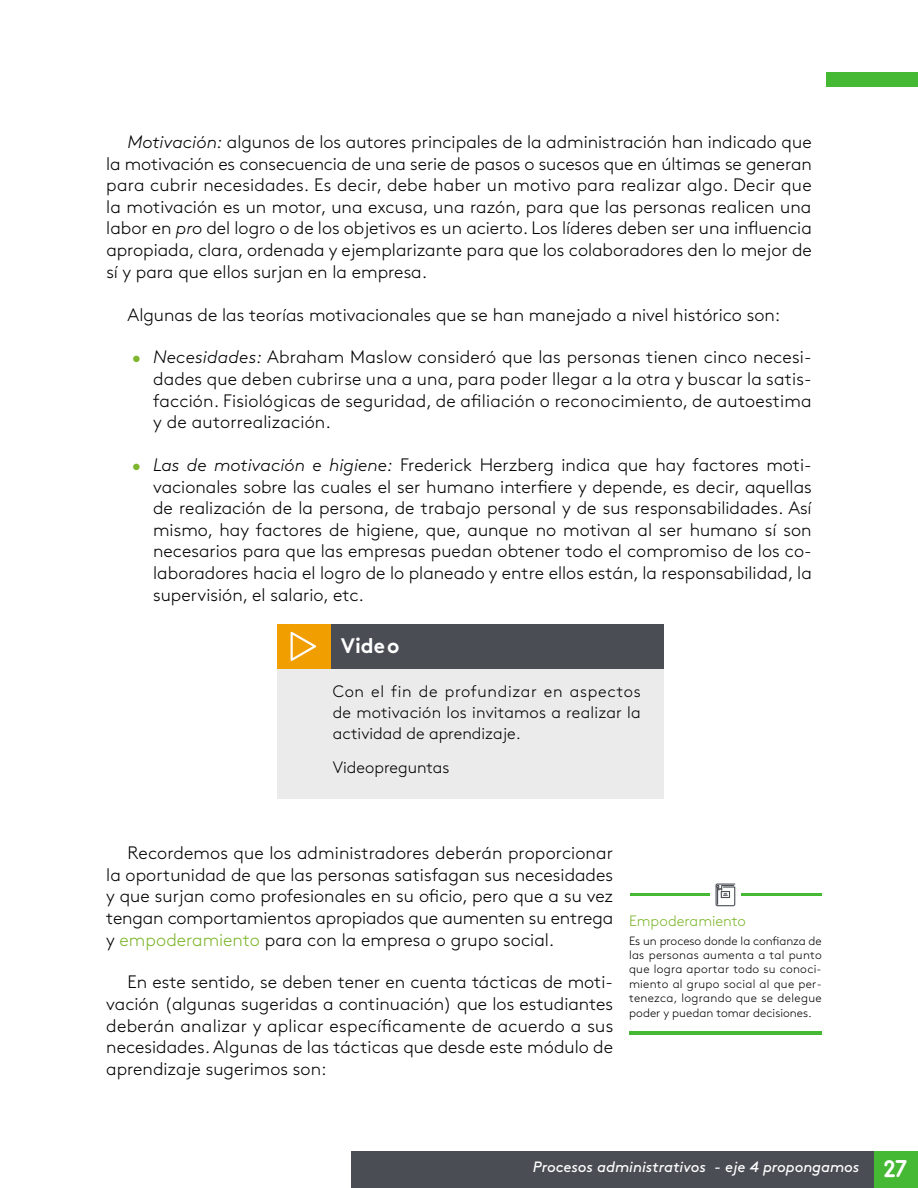
<style>
.page{position:relative;width:918px;height:1188px;background:#fff}
.page>*{position:absolute;margin:0;border:0;box-sizing:border-box;transform-origin:0 0}
.t1{font:700 21px "Brown Std";color:#fff}
.t2{font:300 18px/21.6px "Brown Std";color:#000;text-align:justify}
.t3{font:300 16.5px/21px "Brown Std";color:#000;text-align:justify}
.t4{font:italic 15px "Brown Std";letter-spacing:-.005em;color:#fff}
.t5{font:300 15px "Brown Std";color:#7eb62d}
.t6{font:300 12px/14.4px "Brown Std";letter-spacing:.005em;color:#000;text-align:justify}
.s1{font-style:italic}
.s2{color:#7eb62d}
.s3{font-family:"Areandina Voz";font-style:normal;font-size:24px}
</style>
<div class="page">
<div style="left:826px;top:72px;width:92px;height:15px;background:#45b933"></div>
<div style="left:873px;top:1151px;width:45px;height:37px;background:#45b933"></div>
<div style="left:351px;top:1151px;width:522px;height:37px;background:#4a4d54"></div>
<div style="left:277px;top:669px;width:387px;height:129px;background:#ebebeb"></div>
<div style="left:330px;top:624px;width:334px;height:45px;background:#4a4d54"></div>
<div style="left:277px;top:624px;width:53px;height:45px;background:#f09e00"></div>
<svg style="left:291px;top:632px;width:25px;height:29px"></svg>
<hr style="left:630px;top:894px;width:192px;height:2px;background:#45b933">
<svg style="left:710px;top:883px;width:31px;height:24px"></svg>
<hr style="left:630px;top:1031px;width:192px;height:3px;background:#45b933">
<svg style="left:716px;top:884px;width:19px;height:22px"></svg>
<p class="t2" style="left:106px;top:131px;width:707px;text-indent:21px"><span class="s1">Motivación:</span> algunos de los autores principales de la administración han indicado que la motivación es consecuencia de una serie de pasos o sucesos que en últimas se generan para cubrir necesidades. Es decir, debe haber un motivo para realizar algo. Decir que la motivación es un motor, una excusa, una razón, para que las personas realicen una labor en <span class="s1">pro</span> del logro o de los objetivos es un acierto. Los líderes deben ser una influencia apropiada, clara, ordenada y ejemplarizante para que los colaboradores den lo mejor de sí y para que ellos surjan en la empresa.</p>
<p class="t2" style="left:128px;top:304px;width:654px">Algunas de las teorías motivacionales que se han manejado a nivel histórico son:</p>
<p class="t2" style="left:153px;top:347px;width:660px;text-indent:-21px"><span class="s2">•</span> <span class="s1">Necesidades:</span> Abraham Maslow consideró que las personas tienen cinco necesi&shy;dades que deben cubrirse una a una, para poder llegar a la otra y buscar la satis&shy;facción. Fisiológicas de seguridad, de afiliación o reconocimiento, de autoestima y de autorrealización.</p>
<p class="t2" style="left:153px;top:454px;width:660px;text-indent:-21px"><span class="s2">•</span> <span class="s1">Las de motivación e higiene:</span> Frederick Herzberg indica que hay factores moti&shy;vacionales sobre las cuales el ser humano interfiere y depende, es decir, aquellas de realización de la persona, de trabajo personal y de sus responsabilidades. Así mismo, hay factores de higiene, que, aunque no motivan al ser humano sí son necesarios para que las empresas puedan obtener todo el compromiso de los co&shy;laboradores hacia el logro de lo planeado y entre ellos están, la responsabilidad, la supervisión, el salario, etc.</p>
<p class="t1" style="left:341px;top:633px;width:60px">Video</p>
<p class="t3" style="left:333px;top:681px;width:310px">Con el fin de profundizar en aspectos de motivación los invitamos a realizar la actividad de aprendizaje.</p>
<p class="t3" style="left:333px;top:757px;width:118px">Videopreguntas</p>
<p class="t2" style="left:106px;top:842px;width:508px;text-indent:21px">Recordemos que los administradores deberán proporcionar la oportunidad de que las personas satisfagan sus necesidades y que surjan como profesionales en su oficio, pero que a su vez tengan comportamientos apropiados que aumenten su entrega y <span class="s2">empoderamiento</span> para con la empresa o grupo social.</p>
<p class="t2" style="left:106px;top:972px;width:509px;text-indent:21px">En este sentido, se deben tener en cuenta tácticas de moti&shy;vación (algunas sugeridas a continuación) que los estudiantes deberán analizar y aplicar específicamente de acuerdo a sus necesidades. Algunas de las tácticas que desde este módulo de aprendizaje sugerimos son:</p>
<p class="t5" style="left:629px;top:912px;width:118px">Empoderamiento</p>
<p class="t6" style="left:629px;top:933px;width:194px">Es un proceso donde la confianza de las personas aumenta a tal punto que logra aportar todo su conoci&shy;miento al grupo social al que per&shy;tenezca, logrando que se delegue poder y puedan tomar decisiones.</p>
<p class="t4" style="left:533px;top:1158px;width:376px">Procesos administrativos - eje 4 propongamos <span class="s3">27</span></p>
</div>
